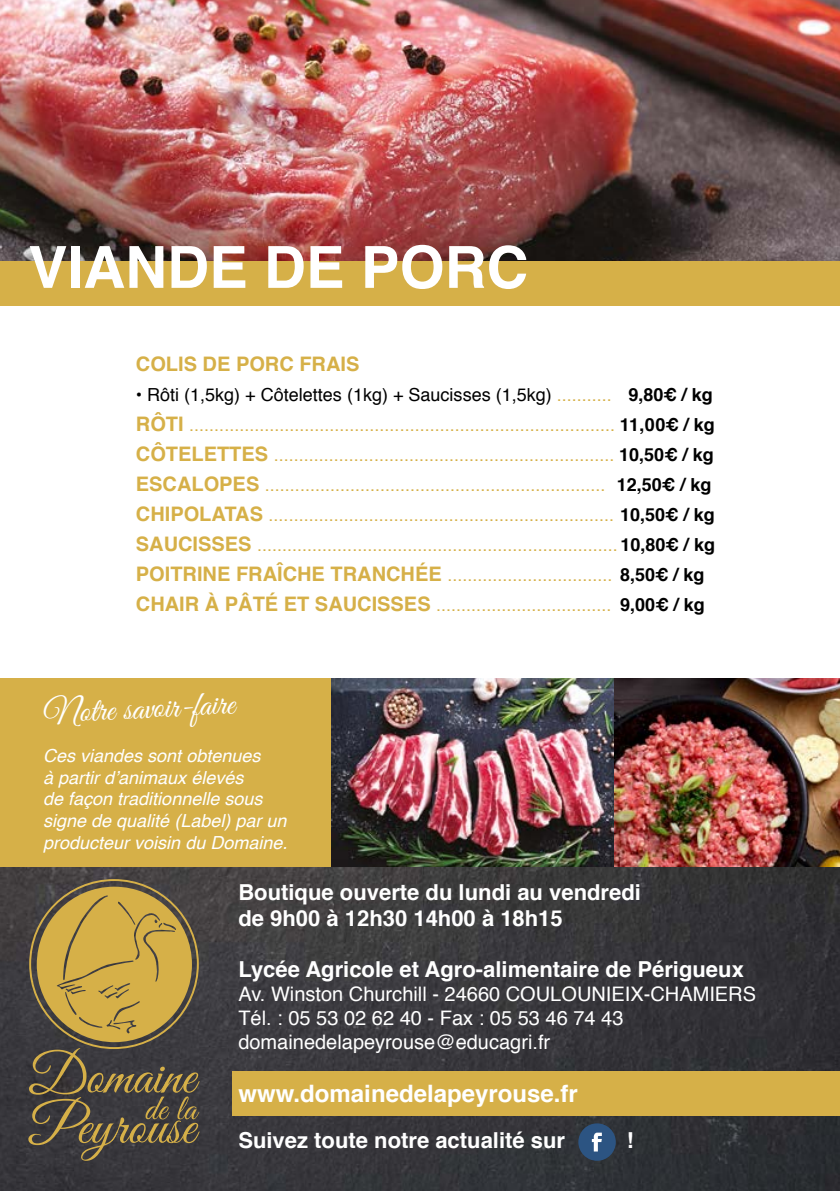
<style>
.page{position:relative;width:840px;height:1191px;background:#fff}
.page>*{position:absolute;margin:0;border:0;box-sizing:border-box;transform-origin:0 0}
.t1{font:700 58px "Helvetica";color:#fff}
.t2{font:34px "Great Vibes";color:#fff}
.t3{font:700 24px "Helvetica";color:#fff}
.t4{font:700 22px/26.4px "Helvetica";color:#fff}
.t5{font:20px/24px "Helvetica";color:#fff}
.t6{font:700 20px "Helvetica";color:#d6b048}
.t7{font:18px/30px "Helvetica";color:#d6b048}
.t8{font:italic 18px/21.6px "Helvetica";color:#fff}
.s1{color:#000}
.s2{font-weight:700;color:#000}
.s3{font-weight:700;font-size:20px}
</style>
<div class="page">
<div style="left:0;top:679px;width:399px;height:220px;background:#d6b048"></div>
<img style="left:331px;top:679px;width:508px;height:188px">
<img style="left:0;top:0;width:839px;height:261px">
<img style="left:0;top:867px;width:839px;height:324px">
<div style="left:0;top:261px;width:839px;height:45px;background:#d6b048"></div>
<div style="left:232px;top:1071px;width:607px;height:45px;background:#d6b048"></div>
<div style="left:578px;top:1123px;width:37px;height:37px;background:#2c5482;border-radius:19px"></div>
<svg style="left:591px;top:1132px;width:10px;height:19px"></svg>
<svg style="left:28px;top:879px;width:171px;height:281px;background:#827043"></svg>
<h1 class="t1" style="left:28px;top:221px;width:501px">VIANDE DE PORC</h1>
<p class="t6" style="left:136px;top:347px;width:225px">COLIS DE PORC FRAIS</p>
<p class="t7" style="left:136px;top:380px;width:580px"><span class="s1">• Rôti (1,5kg) + Côtelettes (1kg) + Saucisses (1,5kg)</span> ........... <span class="s2">9,80€ / kg </span><span class="s3">RÔTI</span> ..................................................................................... <span class="s2">11,00€ / kg </span><span class="s3">CÔTELETTES</span> .................................................................... <span class="s2">10,50€ / kg </span><span class="s3">ESCALOPES</span> .................................................................... <span class="s2">12,50€ / kg </span><span class="s3">CHIPOLATAS</span> ..................................................................... <span class="s2">10,50€ / kg </span><span class="s3">SAUCISSES</span> ........................................................................ <span class="s2">10,80€ / kg </span><span class="s3">POITRINE FRAÎCHE TRANCHÉE</span> ................................. <span class="s2">8,50€ / kg </span><span class="s3">CHAIR À PÂTÉ ET SAUCISSES</span> ................................... <span class="s2">9,00€ / kg</span></p>
<h2 class="t2" style="left:43px;top:694px;width:192px;rotate:-3deg">Notre savoir-faire</h2>
<p class="t8" style="left:43px;top:745px;width:246px">Ces viandes sont obtenues<br>à partir d’animaux élevés<br>de façon traditionnelle sous signe de qualité (Label) par un producteur voisin du Domaine.</p>
<p class="t4" style="left:238px;top:879px;width:404px">Boutique ouverte du lundi au vendredi de 9h00 à 12h30 14h00 à 18h15</p>
<p class="t4" style="left:238px;top:956px;width:506px">Lycée Agricole et Agro-alimentaire de Périgueux</p>
<p class="t5" style="left:238px;top:982px;width:519px">Av. Winston Churchill - 24660 COULOUNIEIX-CHAMIERS<br>Tél. : 05 53 02 62 40 - Fax : 05 53 46 74 43 domainedelapeyrouse@educagri.fr</p>
<h3 class="t3" style="left:238px;top:1073px;width:341px">www.domainedelapeyrouse.fr</h3>
<p class="t4" style="left:238px;top:1127px;width:328px">Suivez toute notre actualité sur</p>
<p class="t4" style="left:626px;top:1127px;width:9px">!</p>
</div>
